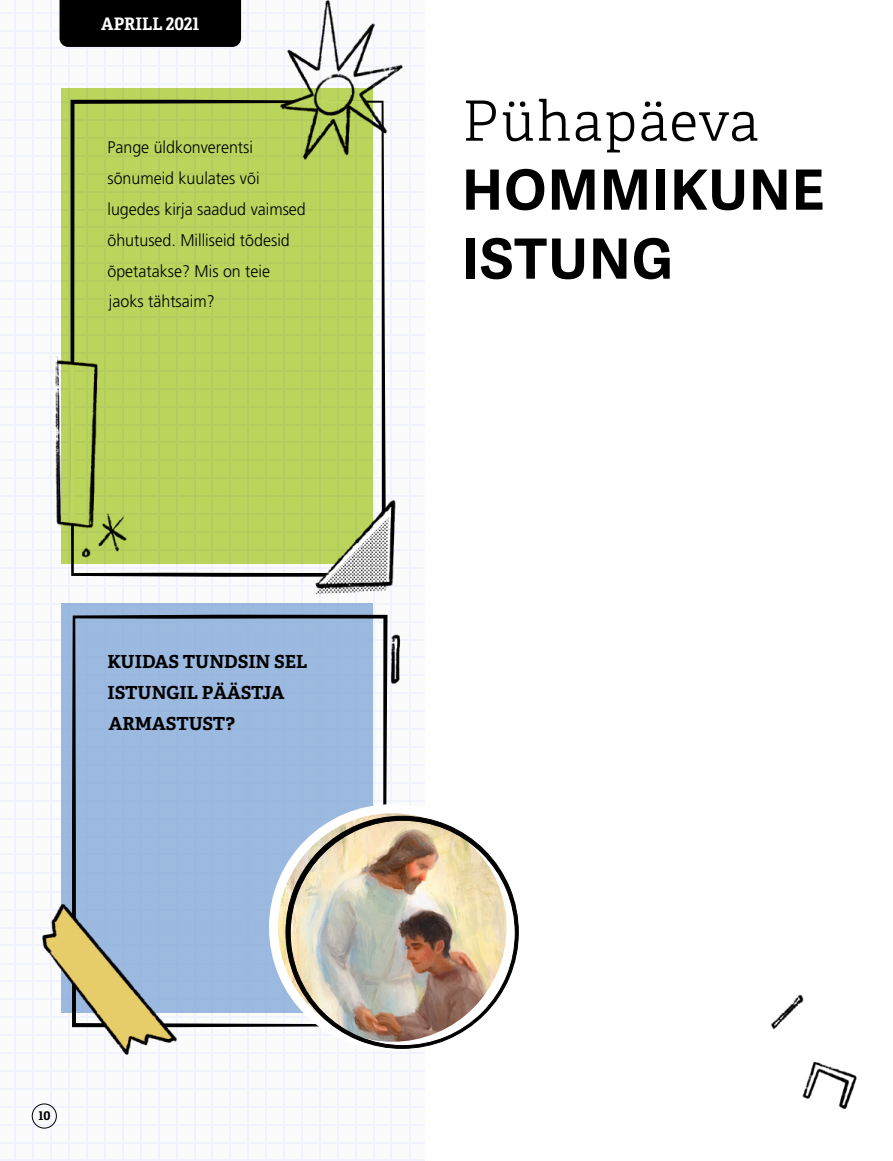
<style>
.page{position:relative;width:893px;height:1161px;background:#fff}
.page>*{position:absolute;margin:0;border:0;box-sizing:border-box;transform-origin:0 0}
.t1{font:700 55.5px/69px "Helamlds Lat";letter-spacing:.025em;color:#000}
.t2{font:300 55.5px "Helam Slablds Lat";letter-spacing:.025em;color:#000}
.t3{font:700 18px/31px "Helam Slablds Lat";color:#000}
.t4{font:700 17.25px "Helam Slablds Lat";color:#fff;scale:.95 1}
.t5{font:300 16.8px/30.8px "Frutigerlds Lat";color:#000;scale:.95 1}
.t6{font:700 12px "Helam Slablds Lat";color:#000}
</style>
<div class="page">
<svg style="left:0;top:0;width:425px;height:882px"></svg>
<hr style="left:0;top:871px;width:425px;height:2px;background:#c6d3fa">
<hr style="left:0;top:853px;width:425px;height:2px;background:#c6d3fa">
<hr style="left:0;top:836px;width:425px;height:1px;background:#c6d3fa">
<hr style="left:0;top:818px;width:425px;height:2px;background:#c6d3fa">
<hr style="left:0;top:800px;width:425px;height:1px;background:#c6d3fa">
<hr style="left:0;top:782px;width:425px;height:2px;background:#c6d3fa">
<hr style="left:0;top:764px;width:425px;height:2px;background:#c6d3fa">
<hr style="left:0;top:746px;width:425px;height:2px;background:#c6d3fa">
<hr style="left:0;top:728px;width:425px;height:2px;background:#c6d3fa">
<hr style="left:0;top:710px;width:425px;height:2px;background:#c6d3fa">
<hr style="left:0;top:692px;width:425px;height:2px;background:#c6d3fa">
<hr style="left:0;top:674px;width:425px;height:2px;background:#c6d3fa">
<hr style="left:0;top:656px;width:425px;height:2px;background:#c6d3fa">
<hr style="left:0;top:639px;width:425px;height:1px;background:#c6d3fa">
<hr style="left:0;top:621px;width:425px;height:1px;background:#c6d3fa">
<hr style="left:0;top:603px;width:425px;height:2px;background:#c6d3fa">
<hr style="left:0;top:585px;width:425px;height:2px;background:#c6d3fa">
<hr style="left:0;top:567px;width:425px;height:2px;background:#c6d3fa">
<hr style="left:0;top:549px;width:425px;height:2px;background:#c6d3fa">
<hr style="left:0;top:531px;width:425px;height:2px;background:#c6d3fa">
<hr style="left:0;top:513px;width:425px;height:2px;background:#c6d3fa">
<hr style="left:0;top:495px;width:425px;height:2px;background:#c6d3fa">
<hr style="left:0;top:477px;width:425px;height:2px;background:#c6d3fa">
<hr style="left:0;top:459px;width:425px;height:2px;background:#c6d3fa">
<hr style="left:0;top:441px;width:425px;height:2px;background:#c6d3fa">
<hr style="left:0;top:424px;width:425px;height:1px;background:#c6d3fa">
<hr style="left:0;top:406px;width:425px;height:2px;background:#c6d3fa">
<hr style="left:0;top:388px;width:425px;height:2px;background:#c6d3fa">
<hr style="left:0;top:370px;width:425px;height:2px;background:#c6d3fa">
<hr style="left:0;top:352px;width:425px;height:2px;background:#c6d3fa">
<hr style="left:0;top:334px;width:425px;height:2px;background:#c6d3fa">
<hr style="left:0;top:316px;width:425px;height:2px;background:#c6d3fa">
<hr style="left:0;top:298px;width:425px;height:2px;background:#c6d3fa">
<hr style="left:0;top:280px;width:425px;height:2px;background:#c6d3fa">
<hr style="left:0;top:262px;width:425px;height:2px;background:#c6d3fa">
<hr style="left:0;top:245px;width:425px;height:1px;background:#c6d3fa">
<hr style="left:0;top:227px;width:425px;height:1px;background:#c6d3fa">
<hr style="left:0;top:209px;width:425px;height:1px;background:#c6d3fa">
<hr style="left:0;top:191px;width:425px;height:2px;background:#c6d3fa">
<hr style="left:0;top:173px;width:425px;height:2px;background:#c6d3fa">
<hr style="left:0;top:155px;width:425px;height:2px;background:#c6d3fa">
<hr style="left:0;top:137px;width:425px;height:2px;background:#c6d3fa">
<hr style="left:0;top:119px;width:425px;height:2px;background:#c6d3fa">
<hr style="left:0;top:101px;width:425px;height:2px;background:#c6d3fa">
<hr style="left:0;top:83px;width:425px;height:2px;background:#c6d3fa">
<hr style="left:0;top:66px;width:425px;height:1px;background:#c6d3fa">
<hr style="left:0;top:47px;width:425px;height:2px;background:#c6d3fa">
<hr style="left:0;top:30px;width:425px;height:1px;background:#c6d3fa">
<hr style="left:0;top:12px;width:425px;height:2px;background:#c6d3fa">
<hr style="left:409px;top:0;width:1px;height:882px;background:#c6d3fa">
<hr style="left:391px;top:0;width:1px;height:882px;background:#c6d3fa">
<hr style="left:50px;top:0;width:2px;height:882px;background:#c6d3fa">
<hr style="left:32px;top:0;width:2px;height:882px;background:#c6d3fa">
<hr style="left:15px;top:0;width:1px;height:882px;background:#c6d3fa">
<div style="left:0;top:882px;width:425px;height:279px;background:#fbfbfb"></div>
<hr style="left:0;top:1159px;width:425px;height:2px;background:#c6d3fa">
<hr style="left:0;top:1141px;width:425px;height:2px;background:#c6d3fa">
<hr style="left:0;top:1123px;width:425px;height:2px;background:#c6d3fa">
<hr style="left:0;top:1106px;width:425px;height:1px;background:#c6d3fa">
<hr style="left:0;top:1088px;width:425px;height:2px;background:#c6d3fa">
<hr style="left:0;top:1070px;width:425px;height:2px;background:#c6d3fa">
<hr style="left:0;top:1052px;width:425px;height:2px;background:#c6d3fa">
<hr style="left:0;top:1034px;width:425px;height:2px;background:#c6d3fa">
<hr style="left:0;top:1016px;width:425px;height:2px;background:#c6d3fa">
<hr style="left:0;top:998px;width:425px;height:2px;background:#c6d3fa">
<hr style="left:0;top:980px;width:425px;height:2px;background:#c6d3fa">
<hr style="left:0;top:962px;width:425px;height:2px;background:#c6d3fa">
<hr style="left:0;top:944px;width:425px;height:2px;background:#c6d3fa">
<hr style="left:0;top:927px;width:425px;height:1px;background:#c6d3fa">
<hr style="left:0;top:909px;width:425px;height:2px;background:#c6d3fa">
<hr style="left:0;top:891px;width:425px;height:1px;background:#c6d3fa">
<hr style="left:409px;top:882px;width:1px;height:279px;background:#c6d3fa">
<hr style="left:391px;top:882px;width:1px;height:279px;background:#c6d3fa">
<hr style="left:373px;top:882px;width:1px;height:279px;background:#c6d3fa">
<hr style="left:355px;top:882px;width:2px;height:279px;background:#c6d3fa">
<hr style="left:337px;top:882px;width:2px;height:279px;background:#c6d3fa">
<hr style="left:319px;top:882px;width:2px;height:279px;background:#c6d3fa">
<hr style="left:301px;top:882px;width:2px;height:279px;background:#c6d3fa">
<hr style="left:283px;top:882px;width:2px;height:279px;background:#c6d3fa">
<hr style="left:265px;top:882px;width:2px;height:279px;background:#c6d3fa">
<hr style="left:247px;top:882px;width:2px;height:279px;background:#c6d3fa">
<hr style="left:229px;top:882px;width:2px;height:279px;background:#c6d3fa">
<hr style="left:211px;top:882px;width:2px;height:279px;background:#c6d3fa">
<hr style="left:194px;top:882px;width:1px;height:279px;background:#c6d3fa">
<hr style="left:176px;top:882px;width:2px;height:279px;background:#c6d3fa">
<hr style="left:158px;top:882px;width:2px;height:279px;background:#c6d3fa">
<hr style="left:140px;top:882px;width:2px;height:279px;background:#c6d3fa">
<hr style="left:122px;top:882px;width:2px;height:279px;background:#c6d3fa">
<hr style="left:104px;top:882px;width:2px;height:279px;background:#c6d3fa">
<hr style="left:86px;top:882px;width:2px;height:279px;background:#c6d3fa">
<hr style="left:68px;top:882px;width:2px;height:279px;background:#c6d3fa">
<hr style="left:50px;top:882px;width:2px;height:279px;background:#c6d3fa">
<hr style="left:32px;top:882px;width:2px;height:279px;background:#c6d3fa">
<hr style="left:15px;top:882px;width:1px;height:279px;background:#c6d3fa">
<div style="left:72px;top:701px;width:315px;height:326px;background:#9cb9df"></div>
<img style="left:275px;top:809px;width:136px;height:237px">
<div style="left:269px;top:804px;width:246px;height:247px;border:9px solid #fff;border-radius:50%"></div>
<img style="left:285px;top:815px;width:234px;height:234px">
<img style="left:26px;top:805px;width:200px;height:277px">
<img style="left:6px;top:0;width:419px;height:701px">
<img style="left:771px;top:994px;width:86px;height:115px">
<div style="left:32px;top:1103px;width:25px;height:25px;border:1px solid #000;border-radius:50%"></div>
<div style="left:60px;top:0;width:181px;height:47px;background:#000"></div>
<p class="t4" style="left:101px;top:10px;width:105px">APRILL 2021</p>
<p class="t5" style="left:107px;top:132px;width:210px">Pange üldkonverentsi sõnumeid kuulates või lugedes kirja saadud vaimsed õhutused. Milliseid tõdesid õpetatakse? Mis on teie jaoks tähtsaim?</p>
<p class="t3" style="left:107px;top:646px;width:201px">KUIDAS TUNDSIN SEL<br>ISTUNGIL PÄÄSTJA<br>ARMASTUST?</p>
<p class="t6" style="left:39px;top:1105px;width:13px">10</p>
<h1 class="t2" style="left:462px;top:78px;width:298px">Pühapäeva</h1>
<h1 class="t1" style="left:462px;top:155px;width:364px">HOMMIKUNE<br>ISTUNG</h1>
</div>
